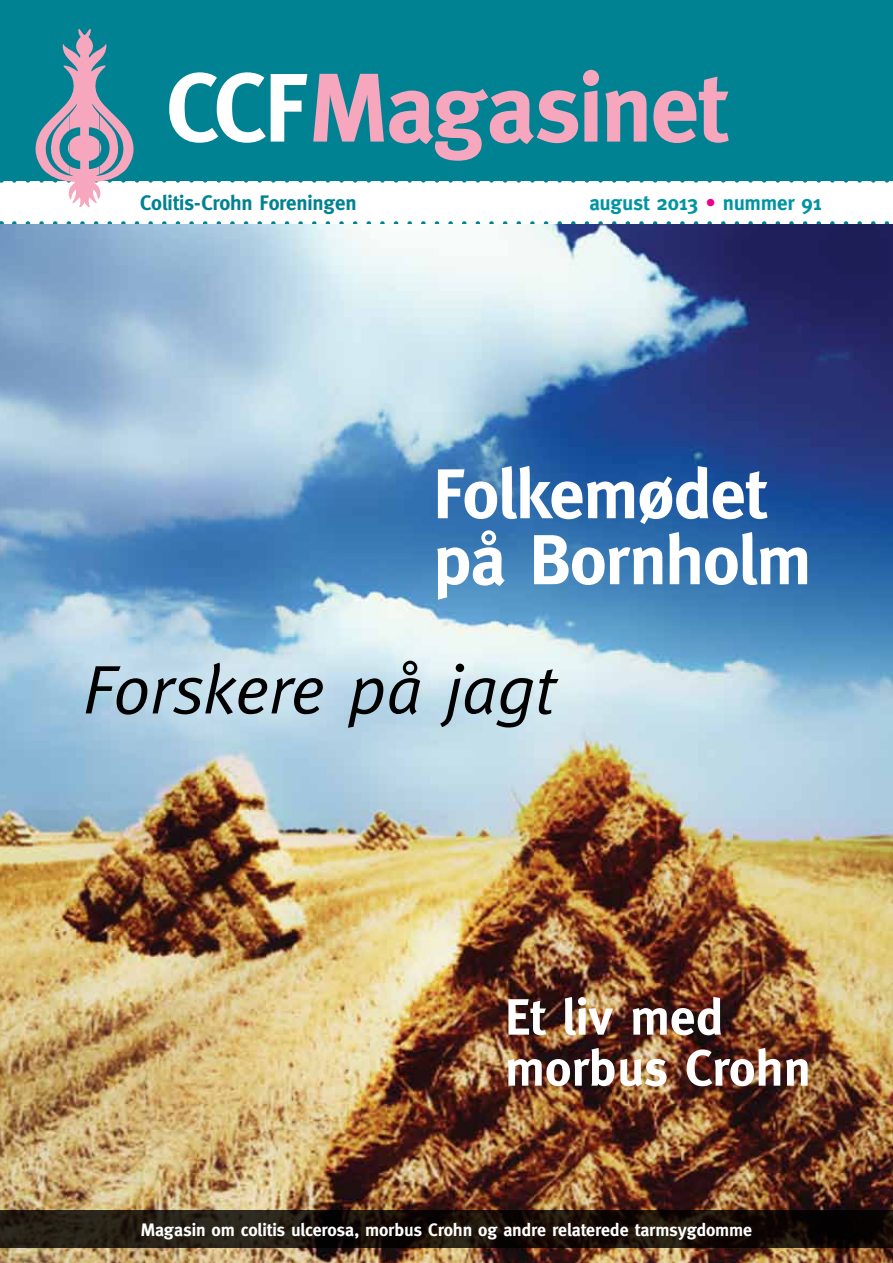
<style>
.page{position:relative;width:893px;height:1263px;background:#fff}
.page>*{position:absolute;margin:0;border:0;box-sizing:border-box;transform-origin:0 0}
.t1{font:700 97.5px "Meta";letter-spacing:-.02em;color:#f6a7be}
.t2{font:700 70.5px/66px "Meta";letter-spacing:-.015em;color:#fff}
.t3{font:italic 69px "Meta";letter-spacing:-.01em;color:#000}
.t4{font:700 51px/51px "Meta";color:#fff}
.t5{font:700 21px "Meta";letter-spacing:-.01em;color:#008292}
.t6{font:700 21px "Meta";letter-spacing:-.015em;color:#0094a3}
.t7{font:700 18px "Meta";letter-spacing:-.01em;color:#fff}
.s1{color:#fff}
.s2{color:#ec008c}
</style>
<div class="page">
<svg style="left:14px;top:221px;width:876px;height:3px"></svg>
<div style="left:0;top:0;width:893px;height:181px;background:#008292"></div>
<img style="left:0;top:224px;width:893px;height:1039px">
<svg style="left:14px;top:28px;width:875px;height:179px"></svg>
<svg style="left:0;top:1211px;width:893px;height:37px;background:#1b130c"></svg>
<h1 class="t1" style="left:166px;top:51px;width:562px"><span class="s1">CCF</span>Magasinet</h1>
<p class="t5" style="left:140px;top:190px;width:218px">Colitis-Crohn Foreningen</p>
<p class="t6" style="left:589px;top:190px;width:234px">august 2013 <span class="s2">•</span> nummer 91</p>
<h2 class="t2" style="left:433px;top:460px;width:380px">Folkemødet på Bornholm</h2>
<h3 class="t3" style="left:83px;top:650px;width:475px">Forskere på jagt</h3>
<h3 class="t4" style="left:505px;top:991px;width:307px">Et liv med morbus Crohn</h3>
<p class="t7" style="left:141px;top:1219px;width:613px">Magasin om colitis ulcerosa, morbus Crohn og andre relaterede tarmsygdomme</p>
</div>
